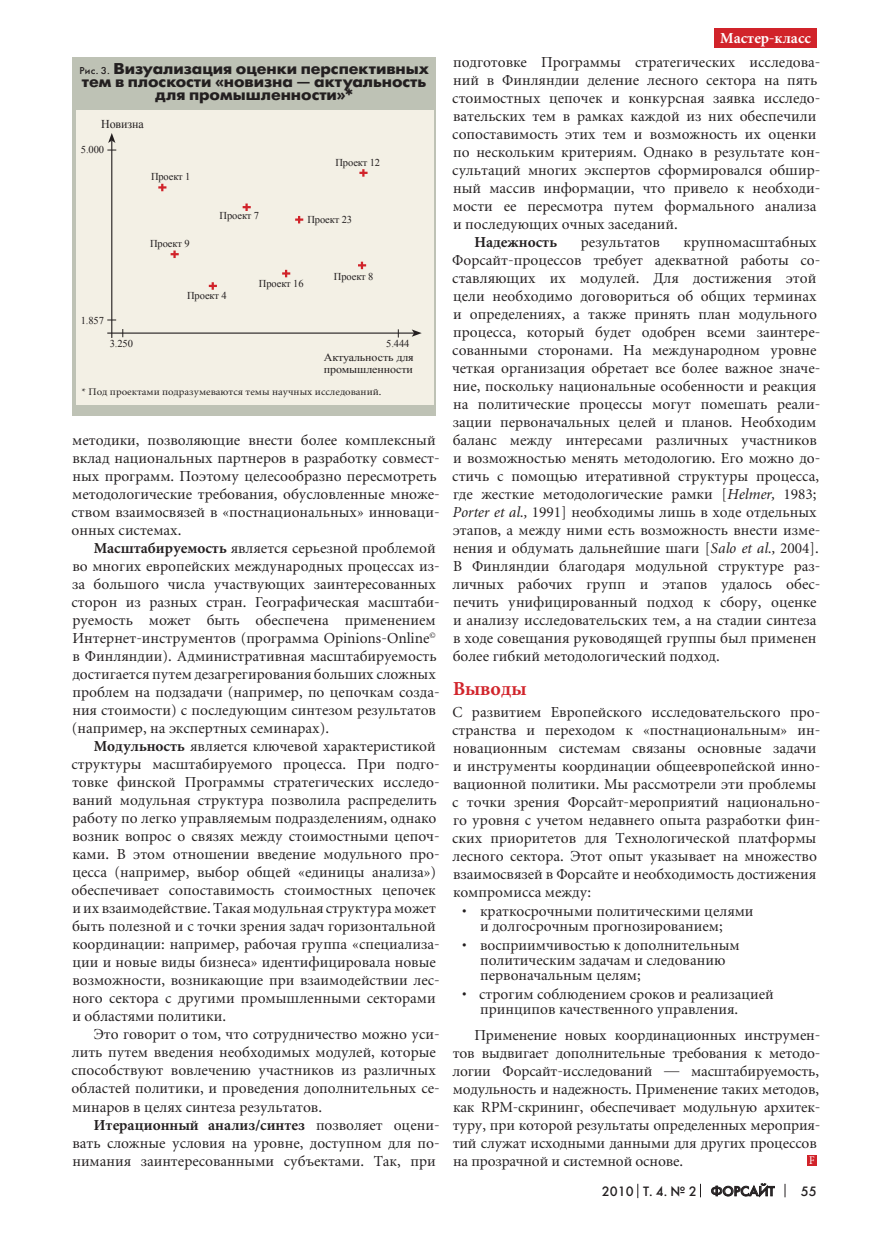
<style>
.page{position:relative;width:872px;height:1234px;background:#fff}
.page>*{position:absolute;margin:0;border:0;box-sizing:border-box;transform-origin:0 0}
.t1{font:700 19.5px "Miniature";color:#d1232a}
.t2{font:700 15.6px/12.8px "Futura Futuris C";color:#231f20;text-align:center;scale:1.05 1}
.t3{font:15px/18px "Miniature";color:#231f20}
.t4{font:700 15px "Miniature";color:#fff}
.t5{font:700 15px "Miniature";color:#231f20}
.t6{font:13.5px "Futura Futuris C";color:#231f20}
.t7{font:12px "Times New Roman";letter-spacing:-.01em;color:#231f20}
.t8{font:11.7px "Minion Pro";color:#fff;scale:.89 1}
.t9{font:11.1px/11.4px "Times New Roman";letter-spacing:-.01em;color:#231f20;scale:1.09 1}
.t10{font:10.5px "Times New Roman";letter-spacing:-.01em;color:#231f20}
.t11{font:9.9px "Miniature";color:#231f20;scale:1.05 1}
.s1{font-weight:400;font-size:9.9px}
.s2{font-weight:700}
.s3{font-style:italic}
</style>
<div class="page">
<svg style="left:700px;top:1183px;width:1px;height:13px"></svg>
<svg style="left:784px;top:1183px;width:1px;height:13px"></svg>
<svg style="left:711px;top:1183px;width:64px;height:14px"></svg>
<div style="left:714px;top:28px;width:102px;height:20px;background:#d1232a"></div>
<svg style="left:637px;top:1183px;width:1px;height:14px"></svg>
<div style="left:72px;top:101px;width:364px;height:314px;background:#bec2b5"></div>
<div style="left:807px;top:1154px;width:9px;height:11px;background:#d1232a"></div>
<div style="left:76px;top:110px;width:357px;height:294px;background:#f3f0e5"></div>
<div style="left:72px;top:57px;width:364px;height:48px;background:#bec2b5"></div>
<hr style="left:111px;top:140px;width:1px;height:198px;background:#231f20">
<svg style="left:108px;top:133px;width:7px;height:10px"></svg>
<hr style="left:107px;top:332px;width:307px;height:1px;background:#231f20">
<svg style="left:412px;top:329px;width:10px;height:7px"></svg>
<svg style="left:158px;top:184px;width:8px;height:7px"></svg>
<svg style="left:243px;top:203px;width:8px;height:8px"></svg>
<svg style="left:359px;top:169px;width:8px;height:8px"></svg>
<svg style="left:295px;top:216px;width:8px;height:7px"></svg>
<svg style="left:171px;top:250px;width:8px;height:8px"></svg>
<svg style="left:209px;top:282px;width:8px;height:8px"></svg>
<svg style="left:282px;top:270px;width:8px;height:7px"></svg>
<svg style="left:358px;top:261px;width:8px;height:8px"></svg>
<p class="t2" style="left:79px;top:63px;width:334px"><span class="s1">Рис. 3.</span> Визуализация оценки перспективных тем в плоскости «новизна — актуальность для промышленности»*</p>
<p class="t7" style="left:101px;top:115px;width:44px">Новизна</p>
<p class="t10" style="left:81px;top:143px;width:25px">5.000</p>
<p class="t10" style="left:81px;top:313px;width:25px">1.857</p>
<p class="t10" style="left:151px;top:169px;width:41px">Проект 1</p>
<p class="t10" style="left:150px;top:236px;width:41px">Проект 9</p>
<p class="t10" style="left:220px;top:208px;width:41px">Проект 7</p>
<p class="t10" style="left:335px;top:156px;width:46px">Проект 12</p>
<p class="t10" style="left:307px;top:212px;width:46px">Проект 23</p>
<p class="t10" style="left:259px;top:276px;width:46px">Проект 16</p>
<p class="t10" style="left:334px;top:269px;width:41px">Проект 8</p>
<p class="t10" style="left:187px;top:288px;width:41px">Проект 4</p>
<p class="t10" style="left:110px;top:336px;width:25px">3.250</p>
<p class="t10" style="left:386px;top:336px;width:25px">5.444</p>
<p class="t9" style="left:324px;top:351px;width:84px">Актуальность для промышленности</p>
<p class="t11" style="left:81px;top:386px;width:287px">* Под проектами подразумеваются темы научных исследований.</p>
<p class="t3" style="left:72px;top:431px;width:370px">методики, позволяющие внести более комплексный вклад национальных партнеров в разработку совмест&shy;ных программ. Поэтому целесообразно пересмотреть методологические требования, обусловленные множе&shy;ством взаимосвязей в «постнациональных» инноваци&shy;онных системах.</p>
<p class="t3" style="left:72px;top:539px;width:369px;text-indent:22px"><span class="s2">Масштабируемость</span> является серьезной проблемой во многих европейских международных процессах из&shy;за большого числа участвующих заинтересованных сторон из разных стран. Географическая масштаби&shy;руемость может быть обеспечена применением Интернет-инструментов (программа Opinions-Online<sup>© </sup>в Финляндии). Административная масштабируемость достигается путем дезагрегирования больших сложных проблем на подзадачи (например, по цепочкам созда&shy;ния стоимости) с последующим синтезом результатов (например, на экспертных семинарах).</p>
<p class="t3" style="left:72px;top:737px;width:370px;text-indent:22px"><span class="s2">Модульность</span> является ключевой характеристикой структуры масштабируемого процесса. При подго&shy;товке финской Программы стратегических исследо&shy;ваний модульная структура позволила распределить работу по легко управляемым подразделениям, однако возник вопрос о связях между стоимостными цепоч&shy;ками. В этом отношении введение модульного про&shy;цесса (например, выбор общей «единицы анализа») обеспечивает сопоставимость стоимостных цепочек и их взаимодействие. Такая модульная структура может быть полезной и с точки зрения задач горизонтальной координации: например, рабочая группа «специализа&shy;ции и новые виды бизнеса» идентифицировала новые возможности, возникающие при взаимодействии лес&shy;ного сектора с другими промышленными секторами и областями политики.</p>
<p class="t3" style="left:72px;top:1025px;width:370px;text-indent:22px">Это говорит о том, что сотрудничество можно уси&shy;лить путем введения необходимых модулей, которые способствуют вовлечению участников из различных областей политики, и проведения дополнительных се&shy;минаров в целях синтеза результатов.</p>
<p class="t3" style="left:72px;top:1115px;width:369px;text-align:justify;text-indent:22px"><span class="s2">Итерационный анализ/синтез</span> позволяет оцени&shy;вать сложные условия на уровне, доступном для по&shy;нимания заинтересованными субъектами. Так, при</p>
<p class="t4" style="left:720px;top:31px;width:92px">Мастер-класс</p>
<p class="t3" style="left:452px;top:53px;width:369px">подготовке Программы стратегических исследова&shy;ний в Финляндии деление лесного сектора на пять стоимостных цепочек и конкурсная заявка исследо&shy;вательских тем в рамках каждой из них обеспечили сопоставимость этих тем и возможность их оценки по нескольким критериям. Однако в результате кон&shy;сультаций многих экспертов сформировался обшир&shy;ный массив информации, что привело к необходи&shy;мости ее пересмотра путем формального анализа и последующих очных заседаний.</p>
<p class="t5" style="left:474px;top:234px;width:84px">Надежность</p>
<p class="t3" style="left:581px;top:233px;width:81px">результатов</p>
<p class="t3" style="left:452px;top:233px;width:370px;text-indent:231px">крупномасштабных Форсайт-процессов требует адекватной работы со&shy;ставляющих их модулей. Для достижения этой цели необходимо договориться об общих терминах и определениях, а также принять план модульного процесса, который будет одобрен всеми заинтере&shy;сованными сторонами. На международном уровне четкая организация обретает все более важное значе&shy;ние, поскольку национальные особенности и реакция на политические процессы могут помешать реали&shy;зации первоначальных целей и планов. Необходим баланс между интересами различных участников и возможностью менять методологию. Его можно до&shy;стичь с помощью итеративной структуры процесса, где жесткие методологические рамки [<span class="s3">Helmer,</span> 1983; <span class="s3">Porter et al.,</span> 1991] необходимы лишь в ходе отдельных этапов, а между ними есть возможность внести изме&shy;нения и обдумать дальнейшие шаги [<span class="s3">Salo et al.,</span> 2004].<br>В Финляндии благодаря модульной структуре раз&shy;личных рабочих групп и этапов удалось обес&shy;печить унифицированный подход к сбору, оценке и анализу исследовательских тем, а на стадии синтеза в ходе совещания руководящей группы был применен более гибкий методологический подход.</p>
<h1 class="t1" style="left:453px;top:679px;width:75px">Выводы</h1>
<p class="t3" style="left:452px;top:703px;width:369px">С развитием Европейского исследовательского про&shy;странства и переходом к «постнациональным» ин&shy;новационным системам связаны основные задачи и инструменты координации общеевропейской инно&shy;вационной политики. Мы рассмотрели эти проблемы с точки зрения Форсайт-мероприятий национально&shy;го уровня с учетом недавнего опыта разработки фин&shy;ских приоритетов для Технологической платформы лесного сектора. Этот опыт указывает на множество взаимосвязей в Форсайте и необходимость достижения компромисса между:</p>
<p class="t3" style="left:480px;top:904px;width:275px;line-height:15px;text-indent:-18px">• краткосрочными политическими целями и долгосрочным прогнозированием;</p>
<p class="t3" style="left:480px;top:938px;width:261px;line-height:15px;text-indent:-18px">• восприимчивостью к дополнительным политическим задачам и следованию первоначальным целям;</p>
<p class="t3" style="left:480px;top:987px;width:295px;line-height:15px;text-indent:-18px">• строгим соблюдением сроков и реализацией принципов качественного управления.</p>
<p class="t3" style="left:452px;top:1026px;width:369px;text-indent:22px">Применение новых координационных инструмен&shy;тов выдвигает дополнительные требования к методо&shy;логии Форсайт-исследований — масштабируемость, модульность и надежность. Применение таких методов, как RPM-скрининг, обеспечивает модульную архитек&shy;туру, при которой результаты определенных мероприя&shy;тий служат исходными данными для других процессов на прозрачной и системной основе.</p>
<p class="t8" style="left:809px;top:1152px;width:8px">F</p>
<p class="t6" style="left:602px;top:1182px;width:174px">2010 Т. 4. № 2 Форсайт</p>
<p class="t6" style="left:801px;top:1182px;width:17px">55</p>
</div>
